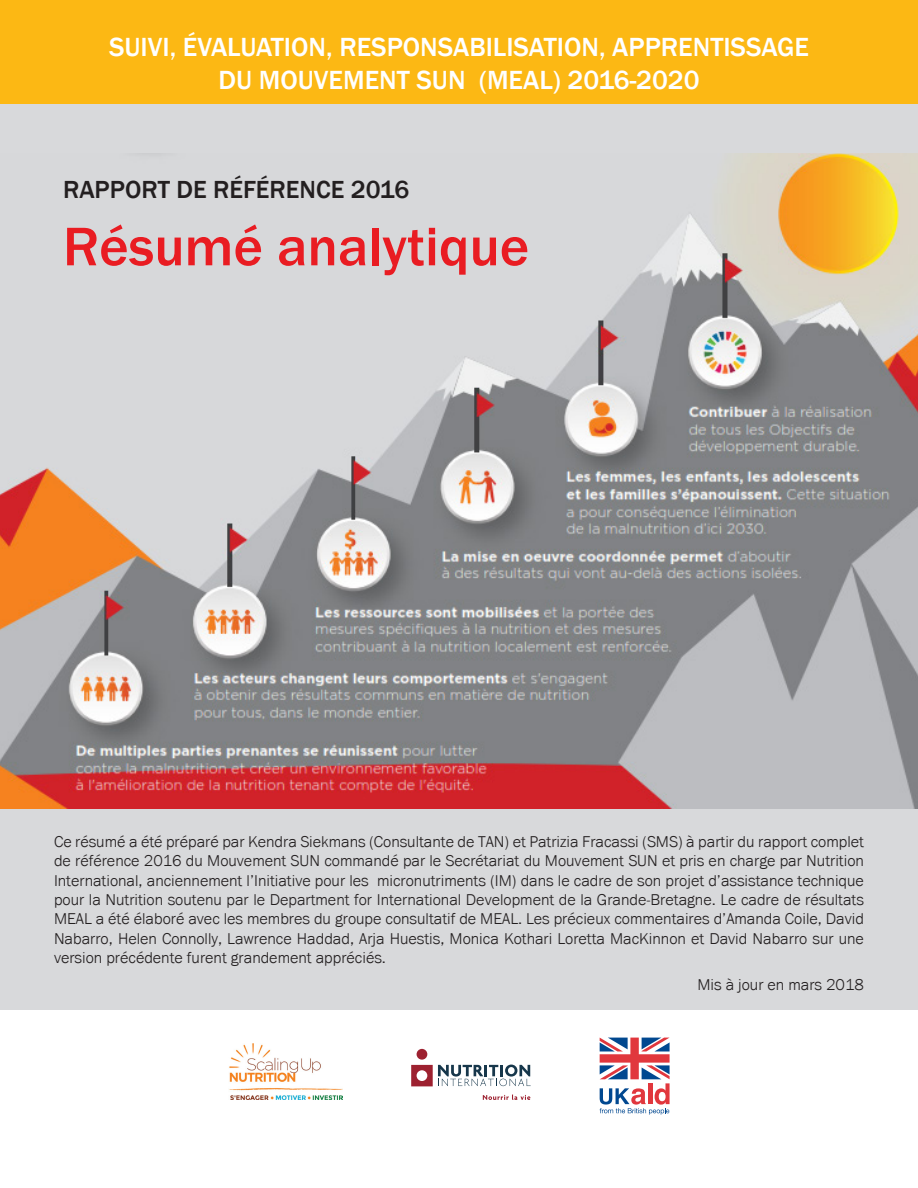
<style>
.page{position:relative;width:918px;height:1188px;background:#fff}
.page>*{position:absolute;margin:0;border:0;box-sizing:border-box;transform-origin:0 0}
.t1{font:500 56.25px "Franklin Gothic";color:#e91c22}
.t2{font:500 27px/32.4px "Franklin Gothic";color:#fff;text-align:center}
.t3{font:500 25.35px "Franklin Gothic";color:#231f20}
.t4{font:300 16.2px/19.4px "Franklin Gothic URW";color:#231f20;text-align:justify}
</style>
<div class="page">
<div style="left:0;top:46px;width:918px;height:964px;background:#d8d9db"></div>
<img style="left:0;top:154px;width:918px;height:654px">
<div style="left:0;top:0;width:918px;height:103px;background:#fcb814"></div>
<svg style="left:483px;top:1095px;width:47px;height:5px"></svg>
<div style="left:417px;top:1049px;width:10px;height:11px;background:#9d2130;border-radius:50%"></div>
<svg style="left:411px;top:1065px;width:120px;height:21px"></svg>
<svg style="left:600px;top:1038px;width:70px;height:77px"></svg>
<img style="left:229px;top:1043px;width:114px;height:57px">
<p class="t2" style="left:109px;top:31px;width:701px">SUIVI, ÉVALUATION, RESPONSABILISATION, APPRENTISSAGE<br>DU MOUVEMENT SUN (MEAL) 2016-2020</p>
<p class="t3" style="left:63px;top:174px;width:348px">RAPPORT DE RÉFÉRENCE 2016</p>
<p class="t1" style="left:63px;top:212px;width:468px">Résumé analytique</p>
<p class="t4" style="left:54px;top:831px;width:812px">Ce résumé a été préparé par Kendra Siekmans (Consultante de TAN) et Patrizia Fracassi (SMS) à partir du rapport complet de référence 2016 du Mouvement SUN commandé par le Secrétariat du Mouvement SUN et pris en charge par Nutrition International, anciennement l’Initiative pour les micronutriments (IM) dans le cadre de son projet d’assistance technique pour la Nutrition soutenu par le Department for International Development de la Grande-Bretagne. Le cadre de résultats MEAL a été élaboré avec les membres du groupe consultatif de MEAL. Les précieux commentaires d’Amanda Coile, David Nabarro, Helen Connolly, Lawrence Haddad, Arja Huestis, Monica Kothari Loretta MacKinnon et David Nabarro sur une version précédente furent grandement appréciés.</p>
<p class="t4" style="left:697px;top:974px;width:168px">Mis à jour en mars 2018</p>
</div>
